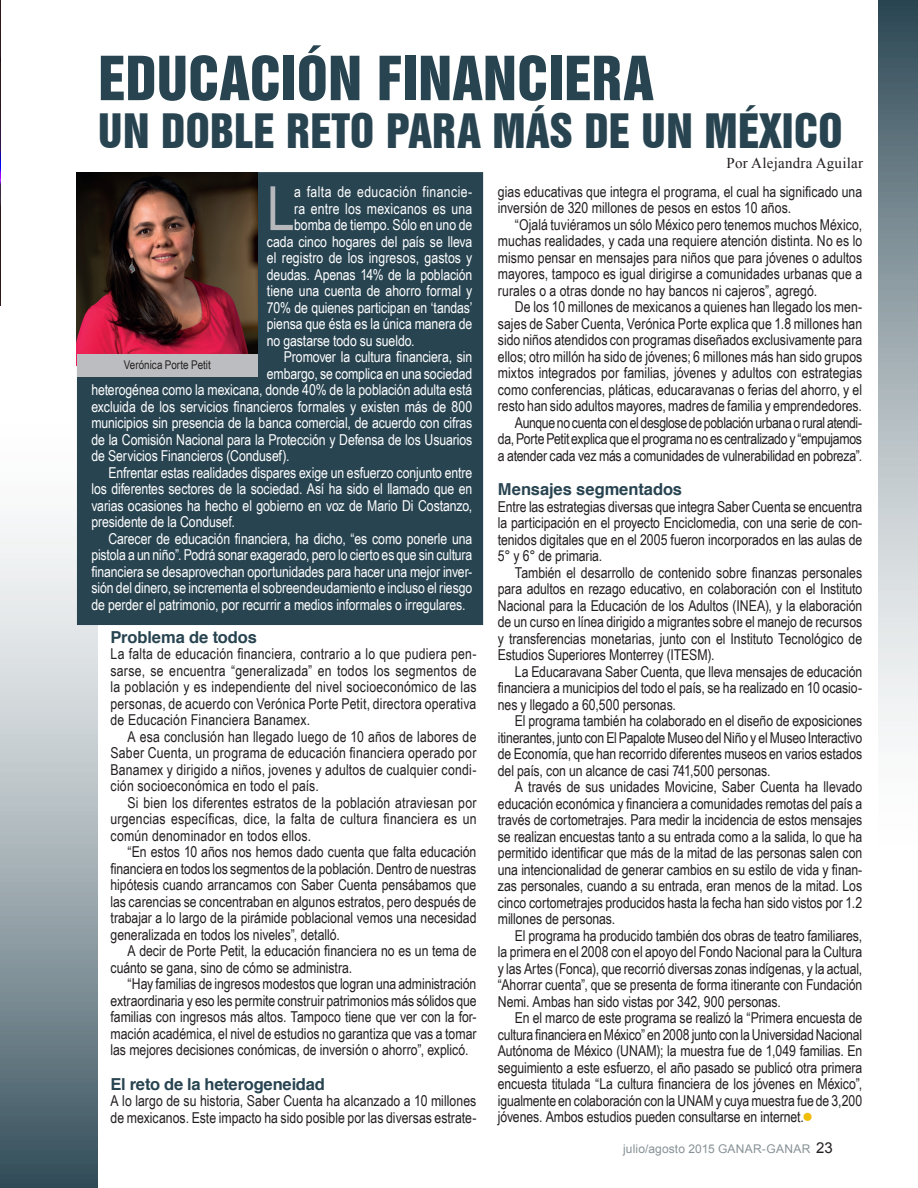
<style>
.page{position:relative;width:918px;height:1188px;background:#fff}
.page>*{position:absolute;margin:0;border:0;box-sizing:border-box;transform-origin:0 0}
.t1{font:61.05px "Arial Narrow";color:#b6b7bb}
.t2{font:55.5px "Swiss 921 BT Regular A";letter-spacing:.01em;color:#284451}
.t3{font:43.5px "Swiss 921 BT Regular A";letter-spacing:.01em;color:#284451}
.t4{font:700 16.5px "Helvetica";letter-spacing:-.005em;color:#284451}
.t5{font:15px/16.5px "Arial Narrow";color:#231f20;text-align:justify}
.t6{font:15px "Arial Narrow";letter-spacing:-.005em;color:#fff}
.t7{font:15px "Arial Narrow";letter-spacing:.025em;color:#fff}
.t8{font:15px "Arial Narrow";letter-spacing:.015em;color:#fff}
.t9{font:15px "Times New Roman";letter-spacing:.015em;color:#231f20}
.t10{font:12px "Arial";letter-spacing:.015em;color:#879196}
.t11{font:12px "Arial Narrow";color:#231f20}
.s1{color:#efbd0a}
.s2{font-size:15px;color:#231f20}
</style>
<div class="page">
<svg style="left:1px;top:172px;width:97px;height:1016px"></svg>
<div style="left:77px;top:172px;width:406px;height:453px;background:#284451"></div>
<hr style="left:0;top:0;width:1px;height:1188px;background:#744981">
<img style="left:0;top:0;width:1px;height:306px">
<img style="left:77px;top:172px;width:181px;height:182px">
<div style="left:77px;top:354px;width:181px;height:22px;background:#bcbdc0"></div>
<svg style="left:878px;top:0;width:40px;height:737px;background:#9eabb0"></svg>
<h2 class="t2" style="left:98px;top:42px;width:557px">EDUCACIÓN FINANCIERA</h2>
<h3 class="t3" style="left:98px;top:103px;width:746px">UN DOBLE RETO PARA MÁS DE UN MÉXICO</h3>
<p class="t9" style="left:727px;top:155px;width:138px">Por Alejandra Aguilar</p>
<h1 class="t1" style="left:267px;top:173px;width:29px">L</h1>
<p class="t7" style="left:294px;top:183px;width:180px">a falta de educación financie-</p>
<p class="t5" style="left:498px;top:183px;width:366px">gias educativas que integra el programa, el cual ha significado una inversión de 320 millones de pesos en estos 10 años.</p>
<p class="t5" style="left:498px;top:216px;width:366px;text-indent:17px">“Ojalá tuviéramos un sólo México pero tenemos muchos México, muchas realidades, y cada una requiere atención distinta. No es lo mismo pensar en mensajes para niños que para jóvenes o adultos mayores, tampoco es igual dirigirse a comunidades urbanas que a rurales o a otras donde no hay bancos ni cajeros”, agregó.</p>
<p class="t5" style="left:498px;top:298px;width:366px;text-align:right">De los 10 millones de mexicanos a quienes han llegado los men&shy;sajes de Saber Cuenta, Verónica Porte explica que 1.8 millones han sido niños atendidos con programas diseñados exclusivamente para ellos; otro millón ha sido de jóvenes; 6 millones más han sido grupos mixtos integrados por familias, jóvenes y adultos con estrategias como conferencias, pláticas, educaravanas o ferias del ahorro, y el resto han sido adultos mayores, madres de familia y emprendedores.<br>Aunque no cuenta con el desglose de población urbana o rural atendi&shy;da, Porte Petit explica que el programa no es centralizado y “empujamos a atender cada vez más a comunidades de vulnerabilidad en pobreza”.</p>
<p class="t4" style="left:498px;top:482px;width:186px">Mensajes segmentados</p>
<p class="t5" style="left:498px;top:498px;width:366px">Entre las estrategias diversas que integra Saber Cuenta se encuentra la participación en el proyecto Enciclomedia, con una serie de con&shy;tenidos digitales que en el 2005 fueron incorporados en las aulas de 5° y 6° de primaria.</p>
<p class="t5" style="left:498px;top:564px;width:366px;text-indent:17px">También el desarrollo de contenido sobre finanzas personales para adultos en rezago educativo, en colaboración con el Instituto Nacional para la Educación de los Adultos (INEA), y la elaboración de un curso en línea dirigido a migrantes sobre el manejo de recursos y transferencias monetarias, junto con el Instituto Tecnológico de Estudios Superiores Monterrey (ITESM).</p>
<p class="t5" style="left:498px;top:663px;width:366px;text-indent:17px">La Educaravana Saber Cuenta, que lleva mensajes de educación financiera a municipios del todo el país, se ha realizado en 10 ocasio&shy;nes y llegado a 60,500 personas.</p>
<p class="t5" style="left:498px;top:712px;width:366px;text-indent:17px">El programa también ha colaborado en el diseño de exposiciones itinerantes, junto con El Papalote Museo del Niño y el Museo Interactivo de Economía, que han recorrido diferentes museos en varios estados del país, con un alcance de casi 741,500 personas.</p>
<p class="t5" style="left:498px;top:778px;width:366px;text-indent:17px">A través de sus unidades Movicine, Saber Cuenta ha llevado educación económica y financiera a comunidades remotas del país a través de cortometrajes. Para medir la incidencia de estos mensajes se realizan encuestas tanto a su entrada como a la salida, lo que ha permitido identificar que más de la mitad de las personas salen con una intencionalidad de generar cambios en su estilo de vida y finan&shy;zas personales, cuando a su entrada, eran menos de la mitad. Los cinco cortometrajes producidos hasta la fecha han sido vistos por 1.2 millones de personas.</p>
<p class="t5" style="left:498px;top:927px;width:366px;text-indent:17px">El programa ha producido también dos obras de teatro familiares, la primera en el 2008 con el apoyo del Fondo Nacional para la Cultura y las Artes (Fonca), que recorrió diversas zonas indígenas, y la actual, “Ahorrar cuenta”, que se presenta de forma itinerante con Fundación Nemi. Ambas han sido vistas por 342, 900 personas.</p>
<p class="t5" style="left:498px;top:1009px;width:366px;text-indent:17px">En el marco de este programa se realizó la “Primera encuesta de cultura financiera en México” en 2008 junto con la Universidad Nacional Autónoma de México (UNAM); la muestra fue de 1,049 familias. En seguimiento a este esfuerzo, el año pasado se publicó otra primera encuesta titulada “La cultura financiera de los jóvenes en México”, igualmente en colaboración con la UNAM y cuya muestra fue de 3,200 jóvenes. Ambos estudios pueden consultarse en internet.<span class="s1">●</span></p>
<p class="t8" style="left:294px;top:200px;width:180px">ra entre los mexicanos es una</p>
<p class="t6" style="left:294px;top:216px;width:180px">bomba de tiempo. Sólo en uno de</p>
<p class="t6" style="left:267px;top:233px;width:207px">cada cinco hogares del país se lleva</p>
<p class="t6" style="left:267px;top:249px;width:207px">el registro de los ingresos, gastos y</p>
<p class="t6" style="left:267px;top:266px;width:207px">deudas. Apenas 14% de la población</p>
<p class="t6" style="left:267px;top:282px;width:207px">tiene una cuenta de ahorro formal y</p>
<p class="t6" style="left:267px;top:299px;width:207px">70% de quienes participan en ‘tandas’</p>
<p class="t6" style="left:267px;top:315px;width:207px">piensa que ésta es la única manera de</p>
<p class="t6" style="left:267px;top:332px;width:149px">no gastarse todo su sueldo.</p>
<p class="t6" style="left:284px;top:348px;width:190px">Promover la cultura financiera, sin</p>
<p class="t6" style="left:267px;top:365px;width:207px">embargo, se complica en una sociedad</p>
<p class="t6" style="left:91px;top:381px;width:382px">heterogénea como la mexicana, donde 40% de la población adulta está</p>
<p class="t6" style="left:91px;top:398px;width:382px">excluida de los servicios financieros formales y existen más de 800</p>
<p class="t6" style="left:91px;top:414px;width:383px">municipios sin presencia de la banca comercial, de acuerdo con cifras</p>
<p class="t6" style="left:91px;top:431px;width:383px">de la Comisión Nacional para la Protección y Defensa de los Usuarios</p>
<p class="t6" style="left:91px;top:447px;width:200px">de Servicios Financieros (Condusef).</p>
<p class="t6" style="left:108px;top:464px;width:365px">Enfrentar estas realidades dispares exige un esfuerzo conjunto entre</p>
<p class="t6" style="left:91px;top:480px;width:382px">los diferentes sectores de la sociedad. Así ha sido el llamado que en</p>
<p class="t6" style="left:91px;top:497px;width:382px">varias ocasiones ha hecho el gobierno en voz de Mario Di Costanzo,</p>
<p class="t6" style="left:91px;top:513px;width:145px">presidente de la Condusef.</p>
<p class="t6" style="left:108px;top:530px;width:365px">Carecer de educación financiera, ha dicho, “es como ponerle una</p>
<p class="t6" style="left:91px;top:546px;width:382px">pistola a un niño”. Podrá sonar exagerado, pero lo cierto es que sin cultura</p>
<p class="t6" style="left:91px;top:563px;width:383px">financiera se desaprovechan oportunidades para hacer una mejor inver-</p>
<p class="t6" style="left:91px;top:579px;width:383px">sión del dinero, se incrementa el sobreendeudamiento e incluso el riesgo</p>
<p class="t6" style="left:91px;top:596px;width:376px">de perder el patrimonio, por recurrir a medios informales o irregulares.</p>
<p class="t11" style="left:124px;top:358px;width:89px">Verónica Porte Petit</p>
<p class="t4" style="left:111px;top:630px;width:148px">Problema de todos</p>
<p class="t5" style="left:111px;top:645px;width:368px">La falta de educación financiera, contrario a lo que pudiera pen&shy;sarse, se encuentra “generalizada” en todos los segmentos de la población y es independiente del nivel socioeconómico de las personas, de acuerdo con Verónica Porte Petit, directora operativa de Educación Financiera Banamex.</p>
<p class="t5" style="left:111px;top:728px;width:368px;text-indent:17px">A esa conclusión han llegado luego de 10 años de labores de Saber Cuenta, un programa de educación financiera operado por Banamex y dirigido a niños, jovenes y adultos de cualquier condi&shy;ción socioeconómica en todo el país.</p>
<p class="t5" style="left:111px;top:794px;width:368px;text-indent:17px">Si bien los diferentes estratos de la población atraviesan por urgencias específicas, dice, la falta de cultura financiera es un común denominador en todos ellos.</p>
<p class="t5" style="left:111px;top:843px;width:368px;text-indent:17px">“En estos 10 años nos hemos dado cuenta que falta educación financiera en todos los segmentos de la población. Dentro de nuestras hipótesis cuando arrancamos con Saber Cuenta pensábamos que las carencias se concentraban en algunos estratos, pero después de trabajar a lo largo de la pirámide poblacional vemos una necesidad generalizada en todos los niveles”, detalló.</p>
<p class="t5" style="left:111px;top:942px;width:368px;text-indent:17px">A decir de Porte Petit, la educación financiera no es un tema de cuánto se gana, sino de cómo se administra.</p>
<p class="t5" style="left:111px;top:975px;width:368px;text-indent:17px">“Hay familias de ingresos modestos que logran una administración extraordinaria y eso les permite construir patrimonios más sólidos que familias con ingresos más altos. Tampoco tiene que ver con la for&shy;mación académica, el nivel de estudios no garantiza que vas a tomar las mejores decisiones conómicas, de inversión o ahorro”, explicó.</p>
<p class="t4" style="left:111px;top:1077px;width:216px">El reto de la heterogeneidad</p>
<p class="t5" style="left:111px;top:1092px;width:368px">A lo largo de su historia, Saber Cuenta ha alcanzado a 10 millones de mexicanos. Este impacto ha sido posible por las diversas estrate-</p>
<p class="t10" style="left:623px;top:1142px;width:211px">julio/agosto 2015 GANAR-GANAR <span class="s2">23</span></p>
</div>
